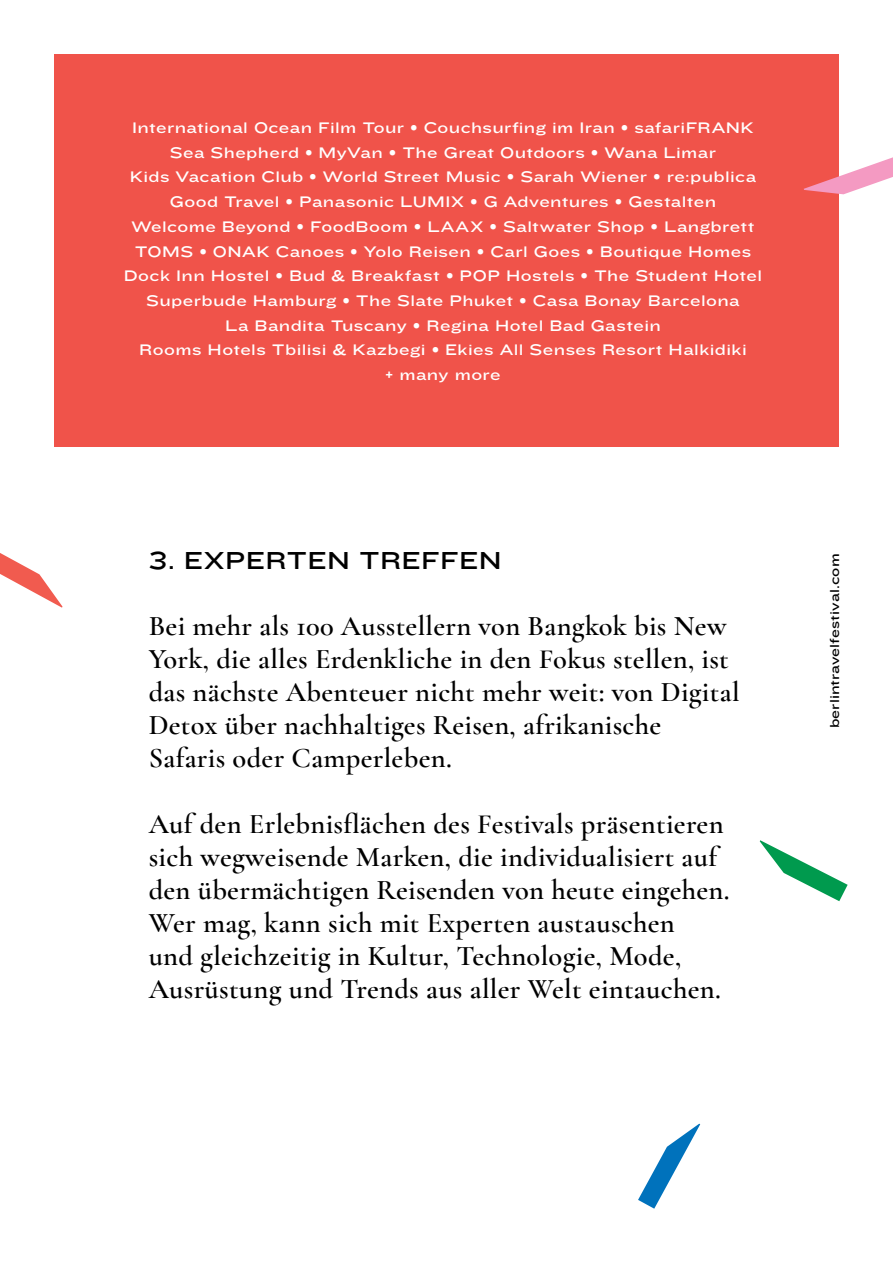
<style>
.page{position:relative;width:893px;height:1263px;background:#fff}
.page>*{position:absolute;margin:0;border:0;box-sizing:border-box;transform-origin:0 0}
.t1{font:600 28.5px/33px "Cormorant Garamond";letter-spacing:.01em;color:#000}
.t2{font:25.5px "Knockout 34 Junior Sumo";letter-spacing:.01em;color:#000}
.t3{font:15.9px/24.8px "Knockout 34 Junior Sumo";letter-spacing:.025em;color:#fff;text-align:center}
.t4{font:13.5px "Knockout 34 Junior Sumo";letter-spacing:.005em;color:#000}
</style>
<div class="page">
<svg style="left:0;top:553px;width:63px;height:55px"></svg>
<svg style="left:638px;top:1124px;width:62px;height:85px"></svg>
<svg style="left:760px;top:840px;width:88px;height:61px"></svg>
<div style="left:54px;top:54px;width:785px;height:392px;background:#f0534a"></div>
<svg style="left:804px;top:157px;width:89px;height:37px"></svg>
<p class="t3" style="left:124px;top:114px;width:640px">International Ocean Film Tour • Couchsurfing im Iran • safariFRANK Sea Shepherd • MyVan • The Great Outdoors • Wana Limar<br>Kids Vacation Club • World Street Music • Sarah Wiener • re:publica Good Travel • Panasonic LUMIX • G Adventures • Gestalten<br>Welcome Beyond • FoodBoom • LAAX • Saltwater Shop • Langbrett TOMS • ONAK Canoes • Yolo Reisen • Carl Goes • Boutique Homes Dock Inn Hostel • Bud &amp; Breakfast • POP Hostels • The Student Hotel Superbude Hamburg • The Slate Phuket • Casa Bonay Barcelona<br>La Bandita Tuscany • Regina Hotel Bad Gastein<br>Rooms Hotels Tbilisi &amp; Kazbegi • Ekies All Senses Resort Halkidiki<br>+ many more</p>
<h2 class="t2" style="left:149px;top:542px;width:355px">3. EXPERTEN TREFFEN</h2>
<h1 class="t1" style="left:149px;top:609px;width:592px">Bei mehr als 100 Ausstellern von Bangkok bis New York, die alles Erdenkliche in den Fokus stellen, ist das nächste Abenteuer nicht mehr weit: von Digital Detox über nachhaltiges Reisen, afrikanische Safaris oder Camperleben.</h1>
<p class="t1" style="left:149px;top:807px;width:582px">Auf den Erlebnisflächen des Festivals präsentieren sich wegweisende Marken, die individualisiert auf den übermächtigen Reisenden von heute eingehen.<br>Wer mag, kann sich mit Experten austauschen<br>und gleichzeitig in Kultur, Technologie, Mode, Ausrüstung und Trends aus aller Welt eintauchen.</p>
<p class="t4" style="left:825px;top:728px;width:176px;rotate:-90deg">berlintravelfestival.com</p>
</div>
